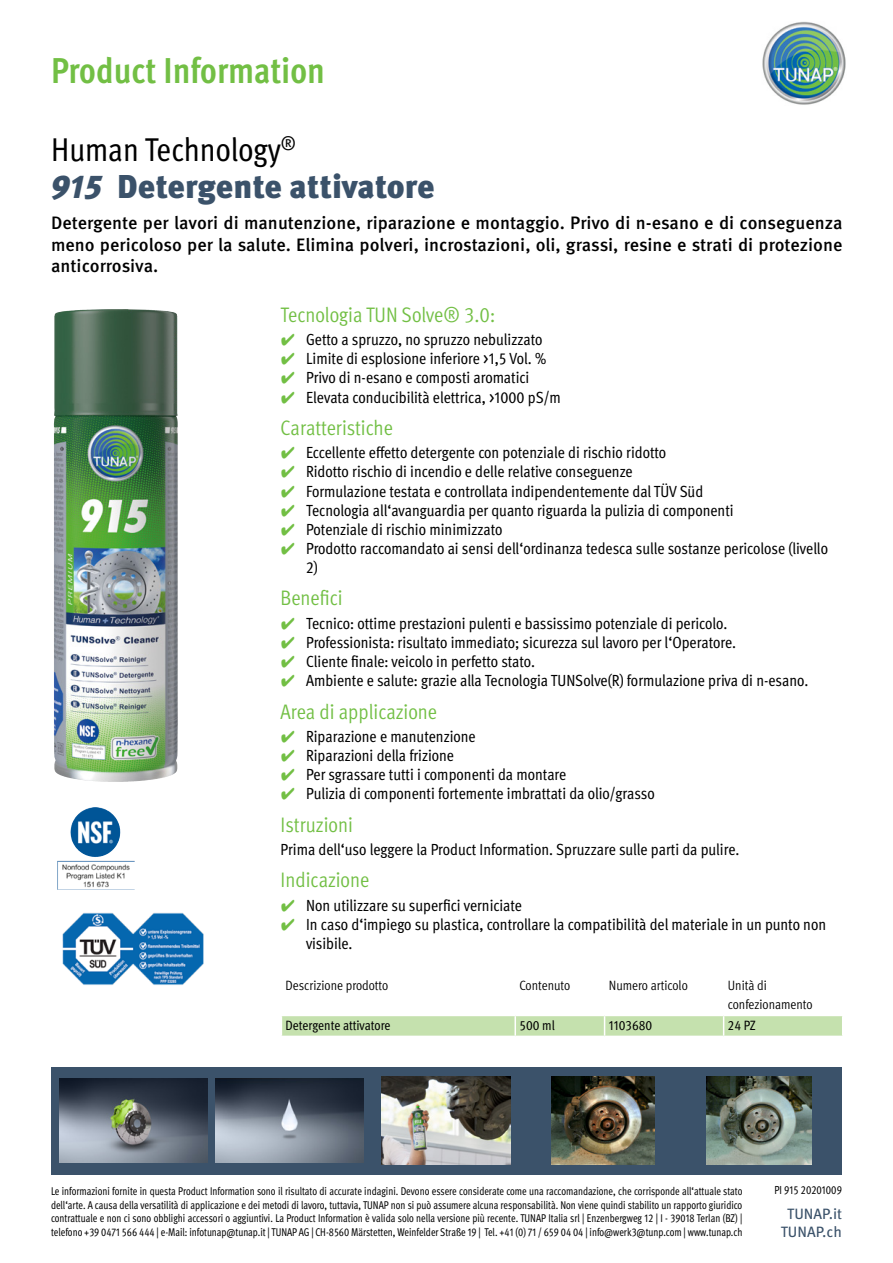
<style>
.page{position:relative;width:893px;height:1263px;background:#fff}
.page>*{position:absolute;margin:0;border:0;box-sizing:border-box;transform-origin:0 0}
.t1{font:700 condensed 36px "Meta Pro";color:#72bf44}
.t2{font:900 33px "Meta Pro";color:#3b526a}
.t3{font:condensed 33px "Meta Pro";color:#000}
.t4{font:condensed 21px "Meta Pro";color:#72bf44}
.t5{font:500 18px/21.6px "Meta Pro";color:#000;text-align:justify}
.t6{font:condensed 16.2px/19px "Meta Pro";color:#000}
.t7{font:15px/18px "Meta Pro";color:#3b526a;text-align:center}
.t8{font:condensed 13.5px/19.2px "Meta Pro";color:#000}
.t9{font:condensed 13.5px "Meta Pro";color:#000}
.t10{font:condensed 11.7px "Meta Pro";color:#000;scale:.92 1}
.t11{font:condensed 11.25px/13.5px "Meta Pro";color:#000;text-align:justify;scale:.92 1}
.s1{font-style:italic}
.s2{font-family:"Wuerth Global";font-stretch:normal;color:#72bf44}
</style>
<div class="page">
<img style="left:762px;top:21px;width:84px;height:84px">
<div style="left:51px;top:1068px;width:790px;height:107px;background:#3b526a"></div>
<img style="left:59px;top:1079px;width:148px;height:83px">
<img style="left:216px;top:1079px;width:148px;height:83px">
<img style="left:382px;top:1076px;width:129px;height:89px">
<img style="left:551px;top:1076px;width:103px;height:89px">
<img style="left:706px;top:1076px;width:106px;height:89px">
<img style="left:54px;top:309px;width:113px;height:473px">
<svg style="left:281px;top:1015px;width:562px;height:21px;background:#c9e3b4"></svg>
<img style="left:70px;top:807px;width:49px;height:50px">
<img style="left:62px;top:913px;width:142px;height:72px">
<h1 class="t1" style="left:51px;top:43px;width:275px">Product Information</h1>
<h2 class="t3" style="left:51px;top:125px;width:246px">Human Technology<sup>®</sup></h2>
<h2 class="t2" style="left:51px;top:161px;width:385px"><span class="s1">915</span> Detergente attivatore</h2>
<p class="t5" style="left:51px;top:211px;width:793px">Detergente per lavori di manutenzione, riparazione e montaggio. Privo di n-esano e di conseguenza meno pericoloso per la salute. Elimina polveri, incrostazioni, oli, grassi, resine e strati di protezione anticorrosiva.</p>
<p class="t4" style="left:281px;top:299px;width:216px">Tecnologia TUN Solve® 3.0:</p>
<p class="t6" style="left:281px;top:329px;width:263px"><span class="s2">✔</span> Getto a spruzzo, no spruzzo nebulizzato</p>
<p class="t6" style="left:281px;top:348px;width:267px"><span class="s2">✔</span> Limite di esplosione inferiore &gt;1,5 Vol. %</p>
<p class="t6" style="left:281px;top:367px;width:250px"><span class="s2">✔</span> Privo di n-esano e composti aromatici</p>
<p class="t6" style="left:281px;top:386px;width:282px"><span class="s2">✔</span> Elevata conducibilità elettrica, &gt;1000 pS/m</p>
<p class="t4" style="left:281px;top:412px;width:114px">Caratteristiche</p>
<p class="t6" style="left:281px;top:442px;width:387px"><span class="s2">✔</span> Eccellente effetto detergente con potenziale di rischio ridotto</p>
<p class="t6" style="left:281px;top:461px;width:353px"><span class="s2">✔</span> Ridotto rischio di incendio e delle relative conseguenze</p>
<p class="t6" style="left:281px;top:480px;width:424px"><span class="s2">✔</span> Formulazione testata e controllata indipendentemente dal TÜV Süd</p>
<p class="t6" style="left:281px;top:499px;width:455px"><span class="s2">✔</span> Tecnologia all‘avanguardia per quanto riguarda la pulizia di componenti</p>
<p class="t6" style="left:281px;top:518px;width:223px"><span class="s2">✔</span> Potenziale di rischio minimizzato</p>
<p class="t6" style="left:306px;top:537px;width:523px;text-indent:-26px"><span class="s2">✔</span> Prodotto raccomandato ai sensi dell‘ordinanza tedesca sulle sostanze pericolose (livello<br>2)</p>
<p class="t4" style="left:281px;top:583px;width:63px">Benefici</p>
<p class="t6" style="left:281px;top:612px;width:448px"><span class="s2">✔</span> Tecnico: ottime prestazioni pulenti e bassissimo potenziale di pericolo.</p>
<p class="t6" style="left:281px;top:631px;width:457px"><span class="s2">✔</span> Professionista: risultato immediato; sicurezza sul lavoro per l‘Operatore.</p>
<p class="t6" style="left:281px;top:651px;width:256px"><span class="s2">✔</span> Cliente finale: veicolo in perfetto stato.</p>
<p class="t6" style="left:281px;top:670px;width:529px"><span class="s2">✔</span> Ambiente e salute: grazie alla Tecnologia TUNSolve(R) formulazione priva di n-esano.</p>
<p class="t4" style="left:281px;top:696px;width:158px">Area di applicazione</p>
<p class="t6" style="left:281px;top:726px;width:197px"><span class="s2">✔</span> Riparazione e manutenzione</p>
<p class="t6" style="left:281px;top:745px;width:175px"><span class="s2">✔</span> Riparazioni della frizione</p>
<p class="t6" style="left:281px;top:764px;width:287px"><span class="s2">✔</span> Per sgrassare tutti i componenti da montare</p>
<p class="t6" style="left:281px;top:783px;width:376px"><span class="s2">✔</span> Pulizia di componenti fortemente imbrattati da olio/grasso</p>
<p class="t4" style="left:281px;top:809px;width:74px">Istruzioni</p>
<p class="t6" style="left:281px;top:839px;width:460px">Prima dell‘uso leggere la Product Information. Spruzzare sulle parti da pulire.</p>
<p class="t4" style="left:281px;top:865px;width:90px">Indicazione</p>
<p class="t6" style="left:281px;top:894px;width:243px"><span class="s2">✔</span> Non utilizzare su superfici verniciate</p>
<p class="t6" style="left:306px;top:914px;width:521px;text-indent:-26px"><span class="s2">✔</span> In caso d‘impiego su plastica, controllare la compatibilità del materiale in un punto non visibile.</p>
<p class="t8" style="left:286px;top:975px;width:104px">Descrizione prodotto</p>
<p class="t8" style="left:519px;top:975px;width:52px">Contenuto</p>
<p class="t8" style="left:609px;top:975px;width:80px">Numero articolo</p>
<p class="t8" style="left:728px;top:975px;width:86px">Unità di confezionamento</p>
<p class="t9" style="left:286px;top:1015px;width:106px">Detergente attivatore</p>
<p class="t9" style="left:519px;top:1015px;width:37px">500 ml</p>
<p class="t9" style="left:609px;top:1015px;width:45px">1103680</p>
<p class="t9" style="left:728px;top:1015px;width:29px">24 PZ</p>
<p class="t11" style="left:51px;top:1183px;width:753px">Le informazioni fornite in questa Product Information sono il risultato di accurate indagini. Devono essere considerate come una raccomandazione, che corrisponde all‘attuale stato dell‘arte. A causa della versatilità di applicazione e dei metodi di lavoro, tuttavia, TUNAP non si può assumere alcuna responsabilità. Non viene quindi stabilito un rapporto giuridico contrattuale e non ci sono obblighi accessori o aggiuntivi. La Product Information è valida solo nella versione più recente. TUNAP Italia srl | Enzenbergweg 12 | I - 39018 Terlan (BZ) | telefono +39 0471 566 444 | e-Mail: infotunap@tunap.it | TUNAP AG | CH-8560 Märstetten, Weinfelder Straße 19 | Tel. +41 (0) 71 / 659 04 04 | info@werk3@tunp.com | www.tunap.ch</p>
<p class="t10" style="left:774px;top:1181px;width:75px">PI 915 20201009</p>
<p class="t7" style="left:781px;top:1203px;width:63px">TUNAP.it<br>TUNAP.ch</p>
</div>
